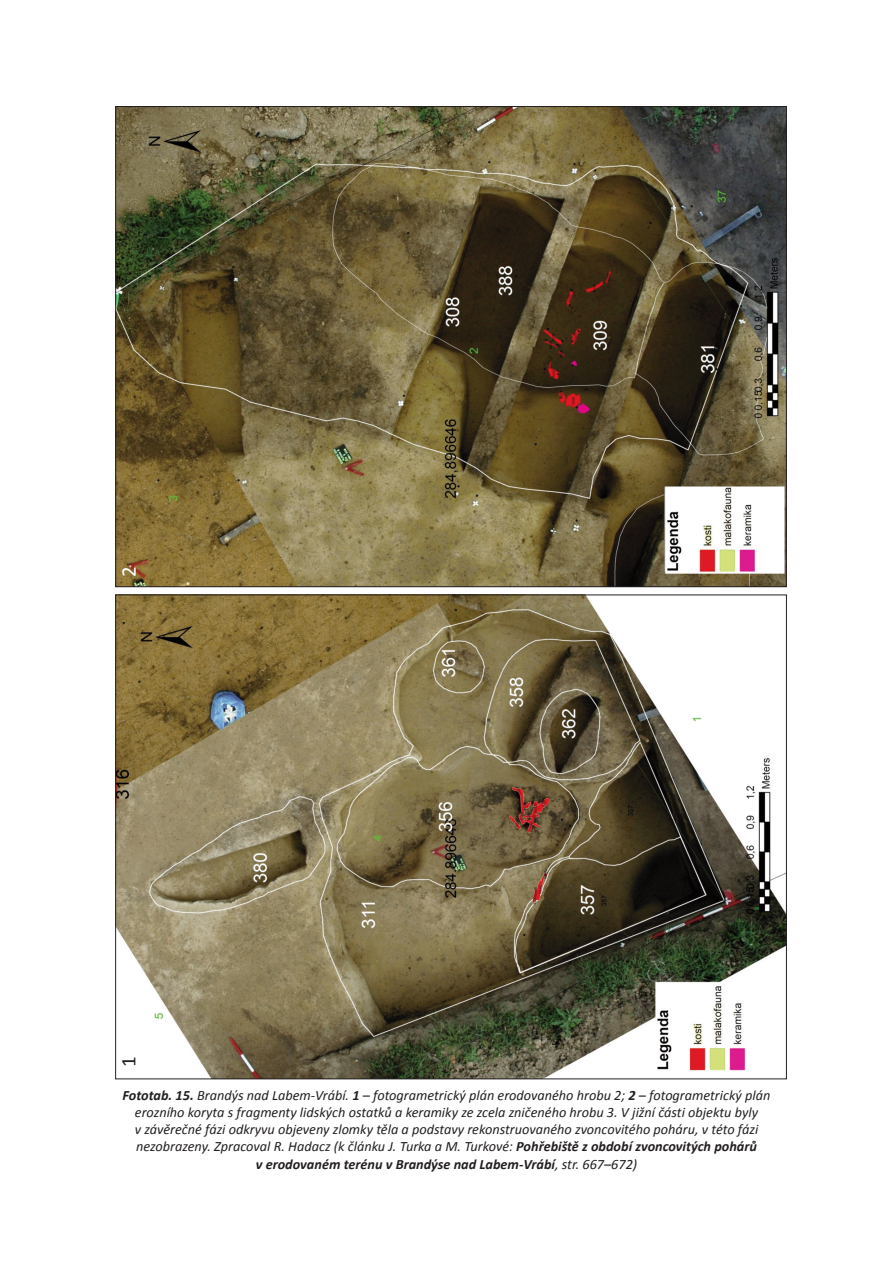
<style>
.page{position:relative;width:893px;height:1263px;background:#fff}
.page>*{position:absolute;margin:0;border:0;box-sizing:border-box;transform-origin:0 0}
.t1{font:21px "Calibri";color:#231f20}
.t2{font:21px "Calibri";color:#fff}
.t3{font:italic 14.25px/17.1px "Calibri";color:#231f20;text-align:center}
.s1{font-weight:700}
</style>
<div class="page">
<img style="left:117px;top:597px;width:668px;height:480px">
<img style="left:117px;top:108px;width:668px;height:477px">
<h1 class="t2" style="left:120px;top:577px;width:12px;rotate:-90deg">2</h1>
<h1 class="t1" style="left:120px;top:1066px;width:12px;rotate:-90deg">1</h1>
<p class="t3" style="left:123px;top:1088px;width:649px"><span class="s1">Fototab. 15.</span> Brandýs nad Labem-Vrábí. <span class="s1">1</span> – fotogrametrický plán erodovaného hrobu 2; <span class="s1">2</span> – fotogrametrický plán erozního koryta s fragmenty lidských ostatků a keramiky ze zcela zničeného hrobu 3. V jižní části objektu byly<br>v závěrečné fázi odkryvu objeveny zlomky těla a podstavy rekonstruovaného zvoncovitého poháru, v této fázi nezobrazeny. Zpracoval R. Hadacz (k článku J. Turka a M. Turkové: <span class="s1">Pohřebiště z období zvoncovitých pohárů<br>v erodovaném terénu v Brandýse nad Labem-Vrábí</span>, str. 667–672)</p>
</div>
